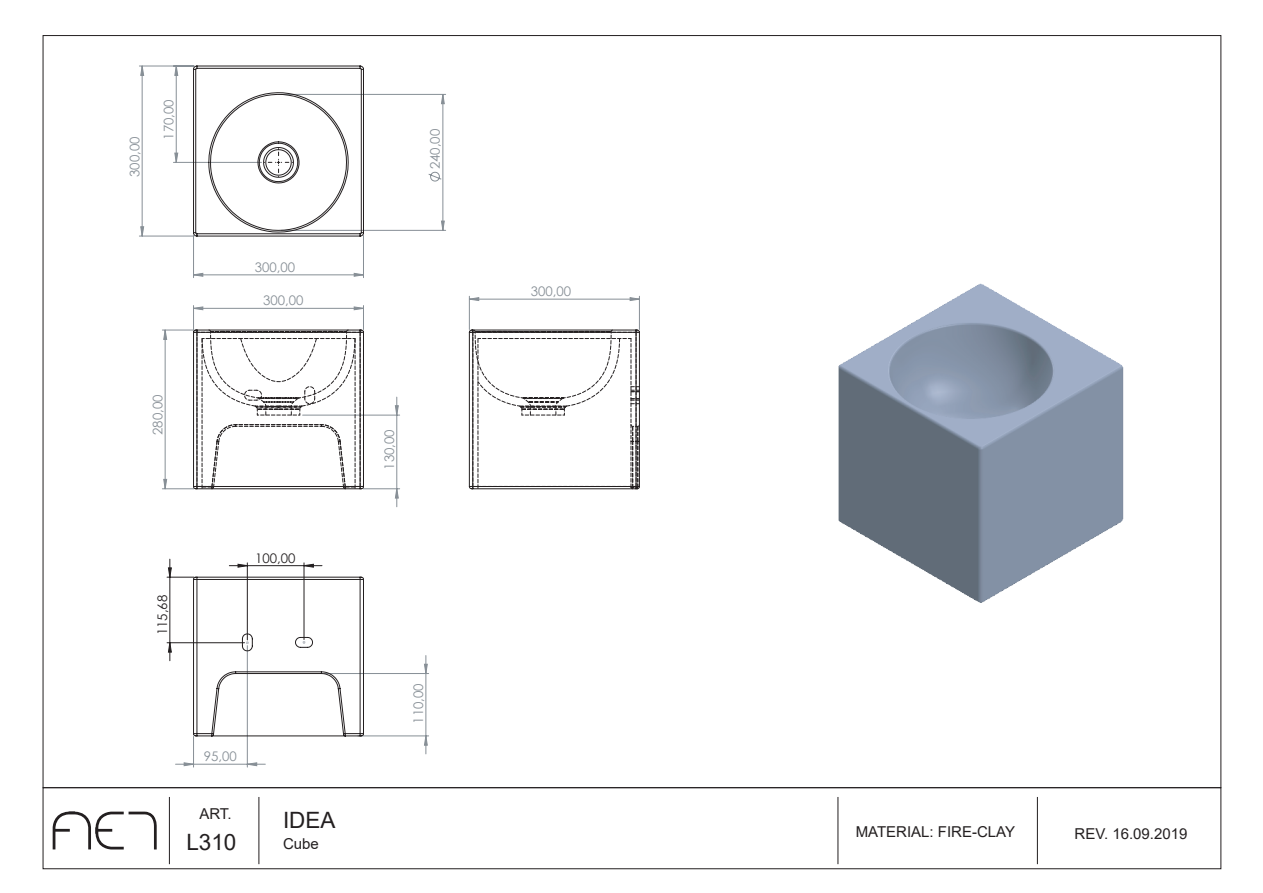
<style>
.page{position:relative;width:1263px;height:893px;background:#fff}
.page>*{position:absolute;margin:0;border:0;box-sizing:border-box;transform-origin:0 0}
.t1{font:22.5px "Arial";color:#231f20}
.t2{font:15px "Arial";color:#231f20}
.t3{font:13.2px "Century Gothic";color:#878f96}
.t4{font:13.2px "Century Gothic";color:#231f20}
</style>
<div class="page">
<hr style="left:169px;top:797px;width:1px;height:67px;background:#231f20">
<hr style="left:258px;top:797px;width:1px;height:67px;background:#231f20">
<hr style="left:837px;top:797px;width:1px;height:67px;background:#231f20">
<hr style="left:1037px;top:797px;width:1px;height:67px;background:#231f20">
<div style="left:43px;top:787px;width:1178px;height:82px;border:1px solid #231f20"></div>
<svg style="left:52px;top:811px;width:105px;height:39px"></svg>
<hr style="left:247px;top:646px;width:1px;height:121px;background:#878f96">
<hr style="left:193px;top:736px;width:1px;height:31px;background:#878f96">
<hr style="left:469px;top:296px;width:1px;height:34px;background:#878f96">
<hr style="left:639px;top:296px;width:1px;height:34px;background:#878f96">
<hr style="left:358px;top:736px;width:71px;height:1px;background:#878f96">
<hr style="left:324px;top:673px;width:105px;height:1px;background:#878f96">
<hr style="left:281px;top:94px;width:165px;height:1px;background:#878f96">
<hr style="left:281px;top:230px;width:165px;height:1px;background:#878f96">
<hr style="left:139px;top:66px;width:55px;height:1px;background:#878f96">
<hr style="left:139px;top:236px;width:55px;height:1px;background:#878f96">
<svg style="left:176px;top:762px;width:89px;height:4px"></svg>
<svg style="left:424px;top:655px;width:4px;height:99px"></svg>
<svg style="left:141px;top:66px;width:303px;height:424px"></svg>
<svg style="left:173px;top:65px;width:191px;height:172px"></svg>
<svg style="left:167px;top:559px;width:197px;height:178px"></svg>
<svg style="left:193px;top:297px;width:447px;height:210px"></svg>
<img style="left:838px;top:283px;width:286px;height:320px">
<p class="t3" style="left:125px;top:177px;width:42px;rotate:-90deg">300,00</p>
<p class="t3" style="left:159px;top:140px;width:42px;rotate:-90deg">170,00</p>
<p class="t3" style="left:148px;top:435px;width:42px;rotate:-90deg">280,00</p>
<p class="t3" style="left:255px;top:258px;width:42px">300,00</p>
<p class="t3" style="left:263px;top:291px;width:42px">300,00</p>
<p class="t4" style="left:153px;top:635px;width:42px;rotate:-90deg">115,68</p>
<p class="t4" style="left:255px;top:549px;width:42px">100,00</p>
<p class="t3" style="left:204px;top:747px;width:34px">95,00</p>
<p class="t2" style="left:199px;top:804px;width:34px">ART.</p>
<h1 class="t1" style="left:186px;top:826px;width:52px">L310</h1>
<h1 class="t1" style="left:283px;top:804px;width:54px">IDEA</h1>
<p class="t2" style="left:283px;top:833px;width:37px">Cube</p>
<p class="t3" style="left:426px;top:169px;width:42px;rotate:-90deg">240,00</p>
<p class="t3" style="left:380px;top:470px;width:42px;rotate:-90deg">130,00</p>
<p class="t3" style="left:409px;top:724px;width:42px;rotate:-90deg">110,00</p>
<p class="t3" style="left:531px;top:282px;width:42px">300,00</p>
<p class="t2" style="left:856px;top:822px;width:161px">MATERIAL: FIRE-CLAY</p>
<p class="t2" style="left:1075px;top:823px;width:114px">REV. 16.09.2019</p>
</div>
